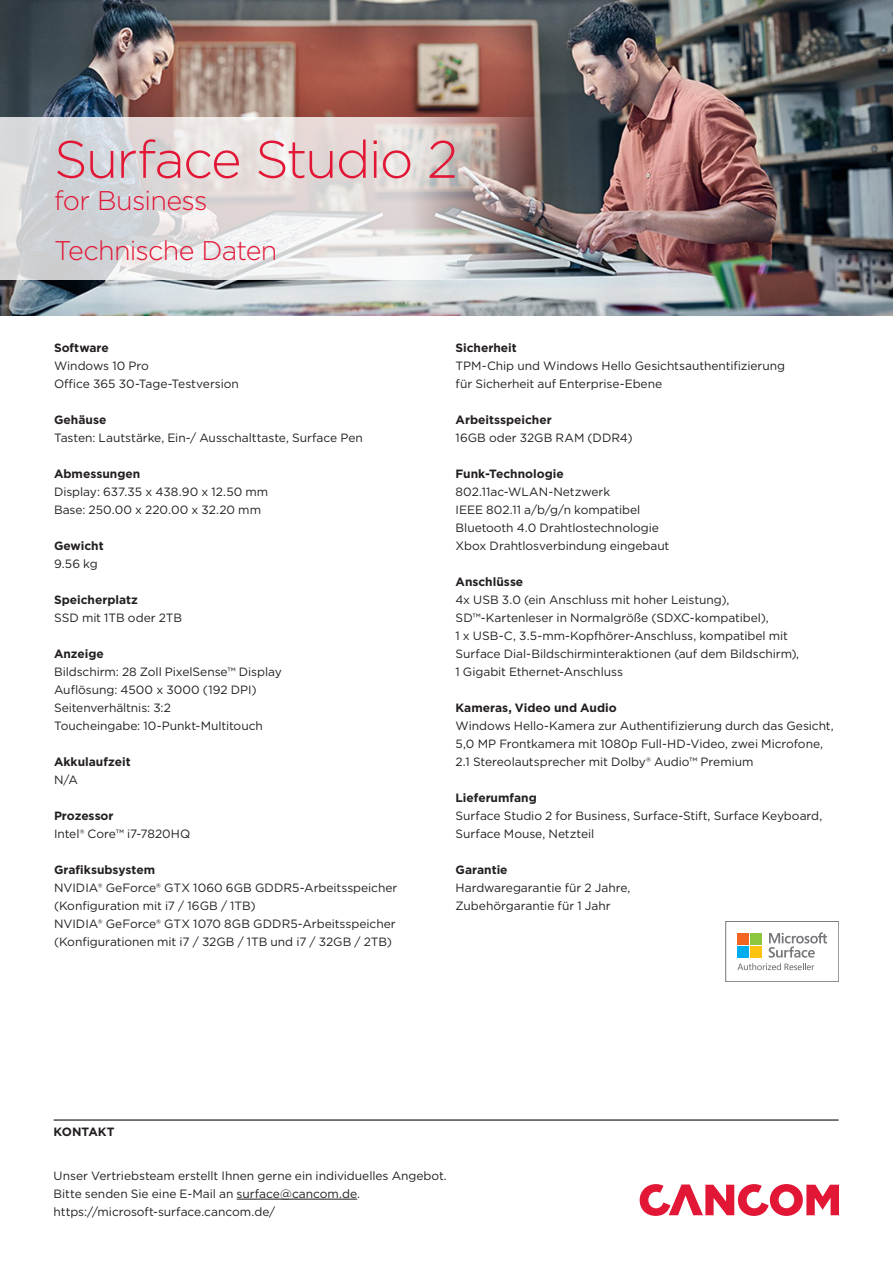
<style>
.page{position:relative;width:893px;height:1263px;background:#fff}
.page>*{position:absolute;margin:0;border:0;box-sizing:border-box;transform-origin:0 0}
.Headline_35pt{font:300 52.5px "Gotham";letter-spacing:-.035em;color:#e21736}
.Headline_35pt-2{font:300 27px "Gotham";letter-spacing:-.03em;color:#e21736}
.Fliesstext_ohneAbsat{font:12px/18px "Gotham";letter-spacing:-.005em;color:#231f20}
.Subheadline_8pt{font:700 12px "Gotham";color:#231f20}
.Tabelle_Headline_8pt{font:700 12px "Gotham";letter-spacing:-.005em;color:#231f20}
</style>
<div class="page">
<img style="left:0;top:0;width:893px;height:316px">
<svg style="left:0;top:118px;width:549px;height:162px"></svg>
<svg style="left:640px;top:1184px;width:199px;height:32px"></svg>
<div style="left:725px;top:921px;width:114px;height:61px;border:1px solid #76787b"></div>
<svg style="left:737px;top:932px;width:90px;height:38px"></svg>
<hr style="left:54px;top:1119px;width:785px;height:1px;background:#231f20">
<hr style="left:237px;top:1199px;width:120px;height:1px;background:#231f20">
<p class="Headline_35pt" style="left:54px;top:126px;width:405px">Surface Studio 2</p>
<p class="Headline_35pt-2" style="left:54px;top:184px;width:155px">for Business</p>
<p class="Headline_35pt-2" style="left:54px;top:233px;width:225px">Technische Daten</p>
<p class="Subheadline_8pt" style="left:54px;top:340px;width:56px">Software</p>
<p class="Fliesstext_ohneAbsat" style="left:54px;top:356px;width:96px">Windows 10 Pro</p>
<p class="Fliesstext_ohneAbsat" style="left:54px;top:374px;width:186px">Office 365 30-Tage-Testversion</p>
<p class="Subheadline_8pt" style="left:54px;top:412px;width:54px">Gehäuse</p>
<p class="Fliesstext_ohneAbsat" style="left:54px;top:428px;width:310px">Tasten: Lautstärke, Ein-/ Ausschalttaste, Surface Pen</p>
<p class="Subheadline_8pt" style="left:54px;top:466px;width:88px">Abmessungen</p>
<p class="Fliesstext_ohneAbsat" style="left:54px;top:482px;width:216px">Display: 637.35 x 438.90 x 12.50 mm</p>
<p class="Fliesstext_ohneAbsat" style="left:54px;top:500px;width:209px">Base: 250.00 x 220.00 x 32.20 mm</p>
<p class="Subheadline_8pt" style="left:54px;top:538px;width:51px">Gewicht</p>
<p class="Fliesstext_ohneAbsat" style="left:54px;top:554px;width:45px">9.56 kg</p>
<p class="Subheadline_8pt" style="left:54px;top:592px;width:85px">Speicherplatz</p>
<p class="Fliesstext_ohneAbsat" style="left:54px;top:608px;width:130px">SSD mit 1TB oder 2TB</p>
<p class="Subheadline_8pt" style="left:54px;top:646px;width:51px">Anzeige</p>
<p class="Fliesstext_ohneAbsat" style="left:54px;top:662px;width:229px">Bildschirm: 28 Zoll PixelSense™ Display</p>
<p class="Fliesstext_ohneAbsat" style="left:54px;top:680px;width:204px">Auflösung: 4500 x 3000 (192 DPI)</p>
<p class="Fliesstext_ohneAbsat" style="left:54px;top:698px;width:118px">Seitenverhältnis: 3:2</p>
<p class="Fliesstext_ohneAbsat" style="left:54px;top:716px;width:210px">Toucheingabe: 10-Punkt-Multitouch</p>
<p class="Subheadline_8pt" style="left:54px;top:754px;width:78px">Akkulaufzeit</p>
<p class="Fliesstext_ohneAbsat" style="left:54px;top:770px;width:25px">N/A</p>
<p class="Subheadline_8pt" style="left:54px;top:808px;width:61px">Prozessor</p>
<p class="Fliesstext_ohneAbsat" style="left:54px;top:824px;width:138px">Intel® Core™ i7-7820HQ</p>
<p class="Subheadline_8pt" style="left:54px;top:862px;width:103px">Grafiksubsystem</p>
<p class="Fliesstext_ohneAbsat" style="left:54px;top:878px;width:345px">NVIDIA® GeForce® GTX 1060 6GB GDDR5-Arbeitsspeicher (Konfiguration mit i7 / 16GB / 1TB)</p>
<p class="Fliesstext_ohneAbsat" style="left:54px;top:914px;width:343px">NVIDIA® GeForce® GTX 1070 8GB GDDR5-Arbeitsspeicher (Konfigurationen mit i7 / 32GB / 1TB und i7 / 32GB / 2TB)</p>
<p class="Subheadline_8pt" style="left:456px;top:340px;width:63px">Sicherheit</p>
<p class="Fliesstext_ohneAbsat" style="left:456px;top:356px;width:331px">TPM-Chip und Windows Hello Gesichtsauthentifizierung für Sicherheit auf Enterprise-Ebene</p>
<p class="Subheadline_8pt" style="left:456px;top:412px;width:98px">Arbeitsspeicher</p>
<p class="Fliesstext_ohneAbsat" style="left:456px;top:428px;width:178px">16GB oder 32GB RAM (DDR4)</p>
<p class="Subheadline_8pt" style="left:456px;top:466px;width:110px">Funk-Technologie</p>
<p class="Fliesstext_ohneAbsat" style="left:456px;top:482px;width:156px">802.11ac-WLAN-Netzwerk</p>
<p class="Fliesstext_ohneAbsat" style="left:456px;top:500px;width:186px">IEEE 802.11 a/b/g/n kompatibel</p>
<p class="Fliesstext_ohneAbsat" style="left:456px;top:518px;width:205px">Bluetooth 4.0 Drahtlostechnologie</p>
<p class="Fliesstext_ohneAbsat" style="left:456px;top:536px;width:215px">Xbox Drahtlosverbindung eingebaut</p>
<p class="Subheadline_8pt" style="left:456px;top:574px;width:69px">Anschlüsse</p>
<p class="Fliesstext_ohneAbsat" style="left:456px;top:590px;width:345px">4x USB 3.0 (ein Anschluss mit hoher Leistung), SD™-Kartenleser in Normalgröße (SDXC-kompatibel),<br>1 x USB-C, 3.5-mm-Kopfhörer-Anschluss, kompatibel mit Surface Dial-Bildschirminteraktionen (auf dem Bildschirm), 1 Gigabit Ethernet-Anschluss</p>
<p class="Subheadline_8pt" style="left:456px;top:700px;width:163px">Kameras, Video und Audio</p>
<p class="Fliesstext_ohneAbsat" style="left:456px;top:716px;width:380px">Windows Hello-Kamera zur Authentifizierung durch das Gesicht,<br>5,0 MP Frontkamera mit 1080p Full-HD-Video, zwei Microfone,<br>2.1 Stereolautsprecher mit Dolby® Audio™ Premium</p>
<p class="Subheadline_8pt" style="left:456px;top:790px;width:83px">Lieferumfang</p>
<p class="Fliesstext_ohneAbsat" style="left:456px;top:806px;width:368px">Surface Studio 2 for Business, Surface-Stift, Surface Keyboard,<br>Surface Mouse, Netzteil</p>
<p class="Subheadline_8pt" style="left:456px;top:862px;width:54px">Garantie</p>
<p class="Fliesstext_ohneAbsat" style="left:456px;top:878px;width:176px">Hardwaregarantie für 2 Jahre,</p>
<p class="Fliesstext_ohneAbsat" style="left:456px;top:896px;width:157px">Zubehörgarantie für 1 Jahr</p>
<p class="Tabelle_Headline_8pt" style="left:54px;top:1123px;width:63px">KONTAKT</p>
<p class="Fliesstext_ohneAbsat" style="left:54px;top:1166px;width:395px">Unser Vertriebsteam erstellt Ihnen gerne ein individuelles Angebot.<br>Bitte senden Sie eine E-Mail an surface@cancom.de.</p>
<p class="Fliesstext_ohneAbsat" style="left:54px;top:1202px;width:223px">https://microsoft-surface.cancom.de/</p>
</div>
